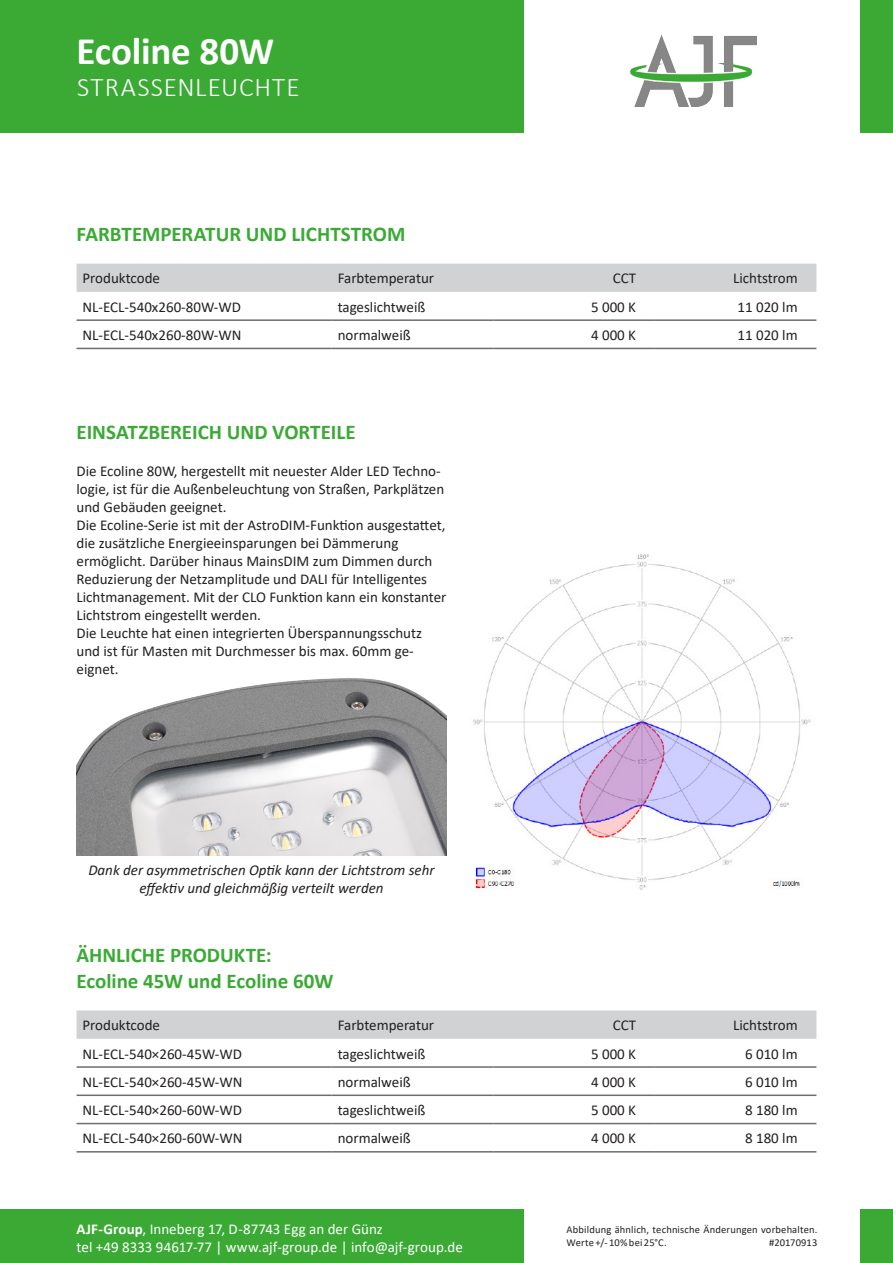
<style>
.page{position:relative;width:893px;height:1263px;background:#fff}
.page>*{position:absolute;margin:0;border:0;box-sizing:border-box;transform-origin:0 0}
.t1{font:700 39px "Calibri";letter-spacing:-.005em;color:#fff}
.t2{font:300 27px "Calibri";letter-spacing:.04em;color:#fff}
.t3{font:700 21px "Calibri";color:#3aaa35}
.t4{font:15px/18px "Calibri";color:#231f20}
.t5{font:15px "Calibri";color:#fff}
.t6{font:italic 15px/18px "Calibri";color:#231f20;text-align:center}
.t7{font:10.5px/12.6px "Calibri";letter-spacing:.015em;color:#231f20}
.s1{font-weight:700}
</style>
<div class="page">
<div style="left:0;top:0;width:523px;height:133px;background:#3aaa35"></div>
<div style="left:0;top:1210px;width:523px;height:53px;background:#3aaa35"></div>
<div style="left:861px;top:1210px;width:32px;height:53px;background:#3aaa35"></div>
<div style="left:861px;top:0;width:32px;height:133px;background:#3aaa35"></div>
<div style="left:77px;top:264px;width:739px;height:28px;background:#d1d2d4"></div>
<hr style="left:77px;top:319px;width:255px;height:2px;background:#6c6d70">
<hr style="left:332px;top:319px;width:161px;height:2px;background:#6c6d70">
<hr style="left:493px;top:319px;width:162px;height:2px;background:#6c6d70">
<hr style="left:655px;top:319px;width:161px;height:2px;background:#6c6d70">
<hr style="left:77px;top:348px;width:255px;height:1px;background:#6c6d70">
<hr style="left:332px;top:348px;width:161px;height:1px;background:#6c6d70">
<hr style="left:493px;top:348px;width:162px;height:1px;background:#6c6d70">
<hr style="left:655px;top:348px;width:161px;height:1px;background:#6c6d70">
<div style="left:77px;top:1010px;width:739px;height:29px;background:#d1d2d4"></div>
<hr style="left:77px;top:1066px;width:255px;height:2px;background:#6c6d70">
<hr style="left:493px;top:1066px;width:162px;height:2px;background:#6c6d70">
<hr style="left:655px;top:1066px;width:161px;height:2px;background:#6c6d70">
<hr style="left:77px;top:1094px;width:255px;height:2px;background:#6c6d70">
<hr style="left:493px;top:1094px;width:162px;height:2px;background:#6c6d70">
<hr style="left:655px;top:1094px;width:161px;height:2px;background:#6c6d70">
<hr style="left:77px;top:1123px;width:255px;height:1px;background:#6c6d70">
<hr style="left:493px;top:1123px;width:162px;height:1px;background:#6c6d70">
<hr style="left:655px;top:1123px;width:161px;height:1px;background:#6c6d70">
<hr style="left:77px;top:1151px;width:255px;height:1px;background:#6c6d70">
<hr style="left:493px;top:1151px;width:162px;height:1px;background:#6c6d70">
<hr style="left:655px;top:1151px;width:161px;height:1px;background:#6c6d70">
<hr style="left:332px;top:1066px;width:161px;height:2px;background:#6c6d70">
<hr style="left:332px;top:1094px;width:161px;height:2px;background:#6c6d70">
<hr style="left:332px;top:1123px;width:161px;height:1px;background:#6c6d70">
<hr style="left:332px;top:1151px;width:161px;height:1px;background:#6c6d70">
<img style="left:473px;top:554px;width:338px;height:336px">
<img style="left:77px;top:678px;width:369px;height:177px">
<img style="left:630px;top:35px;width:126px;height:71px">
<p class="t1" style="left:77px;top:23px;width:199px">Ecoline 80W</p>
<p class="t2" style="left:77px;top:71px;width:224px">STRASSENLEUCHTE</p>
<p class="t3" style="left:77px;top:219px;width:330px">FARBTEMPERATUR UND LICHTSTROM</p>
<p class="t4" style="left:83px;top:269px;width:79px">Produktcode</p>
<p class="t4" style="left:338px;top:269px;width:98px">Farbtemperatur</p>
<p class="t4" style="left:613px;top:269px;width:25px">CCT</p>
<p class="t4" style="left:733px;top:269px;width:66px">Lichtstrom</p>
<p class="t4" style="left:83px;top:297px;width:160px">NL-ECL-540x260-80W-WD</p>
<p class="t4" style="left:338px;top:297px;width:89px">tageslichtweiß</p>
<p class="t4" style="left:591px;top:297px;width:46px">5 000 K</p>
<p class="t4" style="left:737px;top:297px;width:62px">11 020 lm</p>
<p class="t4" style="left:83px;top:326px;width:160px">NL-ECL-540x260-80W-WN</p>
<p class="t4" style="left:338px;top:326px;width:75px">normalweiß</p>
<p class="t4" style="left:591px;top:326px;width:46px">4 000 K</p>
<p class="t4" style="left:737px;top:326px;width:62px">11 020 lm</p>
<p class="t3" style="left:77px;top:417px;width:281px">EINSATZBEREICH UND VORTEILE</p>
<p class="t4" style="left:77px;top:461px;width:369px">Die Ecoline 80W, hergestellt mit neuester Alder LED Techno&shy;logie, ist für die Außenbeleuchtung von Straßen, Parkplätzen und Gebäuden geeignet.</p>
<p class="t4" style="left:77px;top:515px;width:371px">Die Ecoline-Serie ist mit der AstroDIM-Funktion ausgestattet, die zusätzliche Energieeinsparungen bei Dämmerung ermöglicht. Darüber hinaus MainsDIM zum Dimmen durch Reduzierung der Netzamplitude und DALI für Intelligentes Lichtmanagement. Mit der CLO Funktion kann ein konstanter Lichtstrom eingestellt werden.</p>
<p class="t4" style="left:77px;top:623px;width:347px">Die Leuchte hat einen integrierten Überspannungsschutz und ist für Masten mit Durchmesser bis max. 60mm ge&shy;eignet.</p>
<p class="t6" style="left:88px;top:860px;width:348px">Dank der asymmetrischen Optik kann der Lichtstrom sehr effektiv und gleichmäßig verteilt werden</p>
<p class="t3" style="left:77px;top:940px;width:197px">ÄHNLICHE PRODUKTE:</p>
<p class="t3" style="left:77px;top:966px;width:258px">Ecoline 45W und Ecoline 60W</p>
<p class="t4" style="left:83px;top:1016px;width:79px">Produktcode</p>
<p class="t4" style="left:338px;top:1016px;width:98px">Farbtemperatur</p>
<p class="t4" style="left:613px;top:1016px;width:25px">CCT</p>
<p class="t4" style="left:733px;top:1016px;width:66px">Lichtstrom</p>
<p class="t4" style="left:83px;top:1044px;width:161px">NL-ECL-540×260-45W-WD</p>
<p class="t4" style="left:338px;top:1044px;width:89px">tageslichtweiß</p>
<p class="t4" style="left:591px;top:1044px;width:46px">5 000 K</p>
<p class="t4" style="left:745px;top:1044px;width:54px">6 010 lm</p>
<p class="t4" style="left:83px;top:1072px;width:161px">NL-ECL-540×260-45W-WN</p>
<p class="t4" style="left:338px;top:1072px;width:75px">normalweiß</p>
<p class="t4" style="left:591px;top:1072px;width:46px">4 000 K</p>
<p class="t4" style="left:745px;top:1072px;width:54px">6 010 lm</p>
<p class="t4" style="left:83px;top:1101px;width:161px">NL-ECL-540×260-60W-WD</p>
<p class="t4" style="left:338px;top:1101px;width:89px">tageslichtweiß</p>
<p class="t4" style="left:591px;top:1101px;width:46px">5 000 K</p>
<p class="t4" style="left:745px;top:1101px;width:54px">8 180 lm</p>
<p class="t4" style="left:83px;top:1129px;width:161px">NL-ECL-540×260-60W-WN</p>
<p class="t4" style="left:338px;top:1129px;width:75px">normalweiß</p>
<p class="t4" style="left:591px;top:1129px;width:46px">4 000 K</p>
<p class="t4" style="left:745px;top:1129px;width:54px">8 180 lm</p>
<p class="t5" style="left:77px;top:1218px;width:308px"><span class="s1">AJF-Group</span>, Inneberg 17, D-87743 Egg an der Günz</p>
<p class="t5" style="left:77px;top:1236px;width:388px">tel +49 8333 94617-77 | www.ajf-group.de | info@ajf-group.de</p>
<p class="t7" style="left:567px;top:1223px;width:252px">Abbildung ähnlich, technische Änderungen vorbehalten.<br>Werte +/- 10% bei 25°C.</p>
<p class="t7" style="left:769px;top:1236px;width:50px">#20170913</p>
</div>
